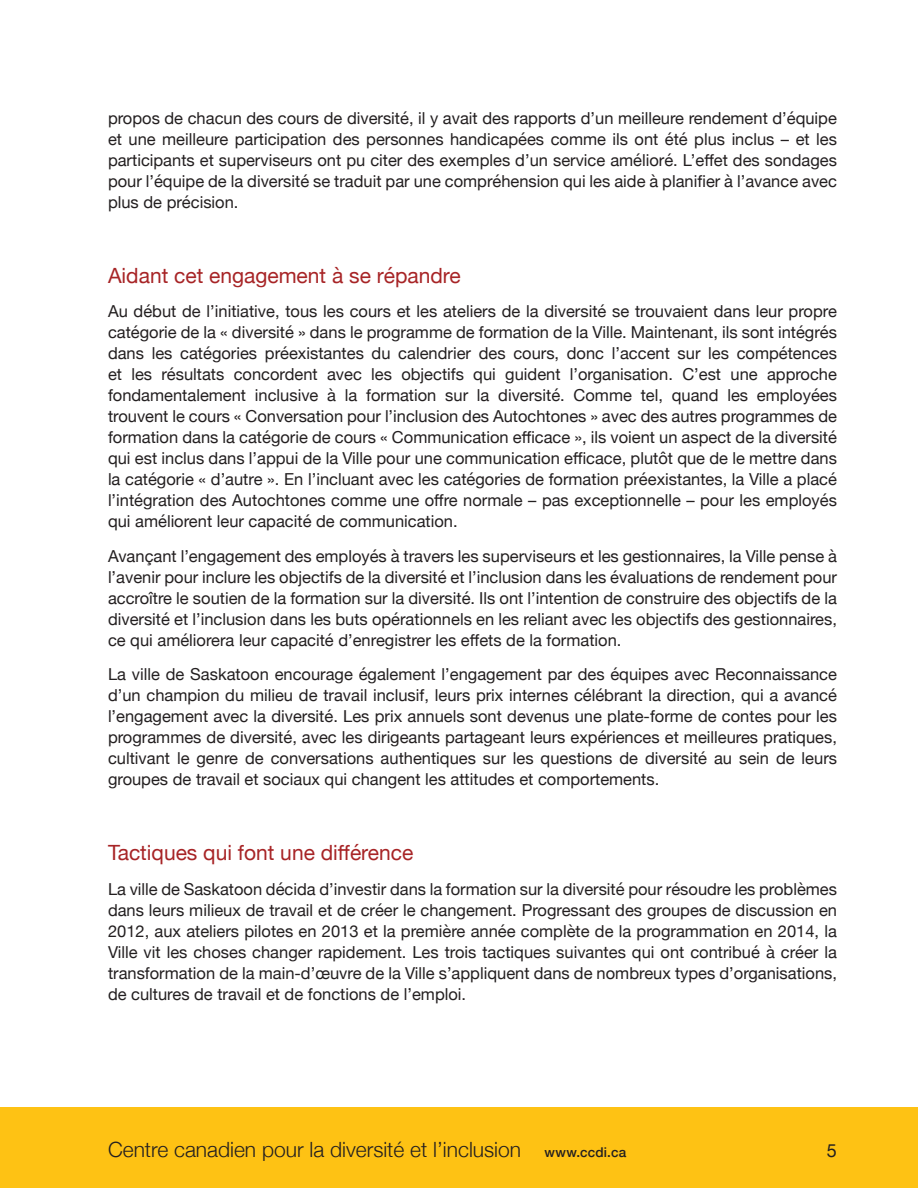
<style>
.page{position:relative;width:918px;height:1188px;background:#fff}
.page>*{position:absolute;margin:0;border:0;box-sizing:border-box;transform-origin:0 0}
.Heading_2{font:21px "Helvetica Neue";color:#a72426}
.t1{font:300 21px "Helvetica Neue";color:#231f20}
.t2{font:18px "Helvetica Neue";color:#231f20}
.Text{font:16.5px/21px "Helvetica Neue";color:#231f20;text-align:justify}
.s1{font-weight:500;font-size:13.5px}
</style>
<div class="page">
<div style="left:0;top:1107px;width:918px;height:81px;background:#fec214"></div>
<p class="Text" style="left:108px;top:108px;width:731px">propos de chacun des cours de diversité, il y avait des rapports d’un meilleure rendement d’équipe et une meilleure participation des personnes handicapées comme ils ont été plus inclus – et les participants et superviseurs ont pu citer des exemples d’un service amélioré. L’effet des sondages pour l’équipe de la diversité se traduit par une compréhension qui les aide à planifier à l’avance avec plus de précision.</p>
<p class="Heading_2" style="left:108px;top:260px;width:354px">Aidant cet engagement à se répandre</p>
<p class="Text" style="left:108px;top:302px;width:731px">Au début de l’initiative, tous les cours et les ateliers de la diversité se trouvaient dans leur propre catégorie de la « diversité » dans le programme de formation de la Ville. Maintenant, ils sont intégrés dans les catégories préexistantes du calendrier des cours, donc l’accent sur les compétences et les résultats concordent avec les objectifs qui guident l’organisation. C’est une approche fondamentalement inclusive à la formation sur la diversité. Comme tel, quand les employées trouvent le cours « Conversation pour l’inclusion des Autochtones » avec des autres programmes de formation dans la catégorie de cours « Communication efficace », ils voient un aspect de la diversité qui est inclus dans l’appui de la Ville pour une communication efficace, plutôt que de le mettre dans la catégorie « d’autre ». En l’incluant avec les catégories de formation préexistantes, la Ville a placé l’intégration des Autochtones comme une offre normale – pas exceptionnelle – pour les employés qui améliorent leur capacité de communication.</p>
<p class="Text" style="left:108px;top:546px;width:731px">Avançant l’engagement des employés à travers les superviseurs et les gestionnaires, la Ville pense à l’avenir pour inclure les objectifs de la diversité et l’inclusion dans les évaluations de rendement pour accroître le soutien de la formation sur la diversité. Ils ont l’intention de construire des objectifs de la diversité et l’inclusion dans les buts opérationnels en les reliant avec les objectifs des gestionnaires, ce qui améliorera leur capacité d’enregistrer les effets de la formation.</p>
<p class="Text" style="left:108px;top:665px;width:731px">La ville de Saskatoon encourage également l’engagement par des équipes avec Reconnaissance d’un champion du milieu de travail inclusif, leurs prix internes célébrant la direction, qui a avancé l’engagement avec la diversité. Les prix annuels sont devenus une plate-forme de contes pour les programmes de diversité, avec les dirigeants partageant leurs expériences et meilleures pratiques, cultivant le genre de conversations authentiques sur les questions de diversité au sein de leurs groupes de travail et sociaux qui changent les attitudes et comportements.</p>
<p class="Heading_2" style="left:108px;top:838px;width:307px">Tactiques qui font une différence</p>
<p class="Text" style="left:108px;top:879px;width:731px">La ville de Saskatoon décida d’investir dans la formation sur la diversité pour résoudre les problèmes dans leurs milieux de travail et de créer le changement. Progressant des groupes de discussion en 2012, aux ateliers pilotes en 2013 et la première année complète de la programmation en 2014, la Ville vit les choses changer rapidement. Les trois tactiques suivantes qui ont contribué à créer la transformation de la main-d’œuvre de la Ville s’appliquent dans de nombreux types d’organisations, de cultures de travail et de fonctions de l’emploi.</p>
<p class="t1" style="left:108px;top:1133px;width:520px">Centre canadien pour la diversité et l’inclusion <span class="s1">www.ccdi.ca</span></p>
<p class="t2" style="left:827px;top:1137px;width:12px">5</p>
</div>
